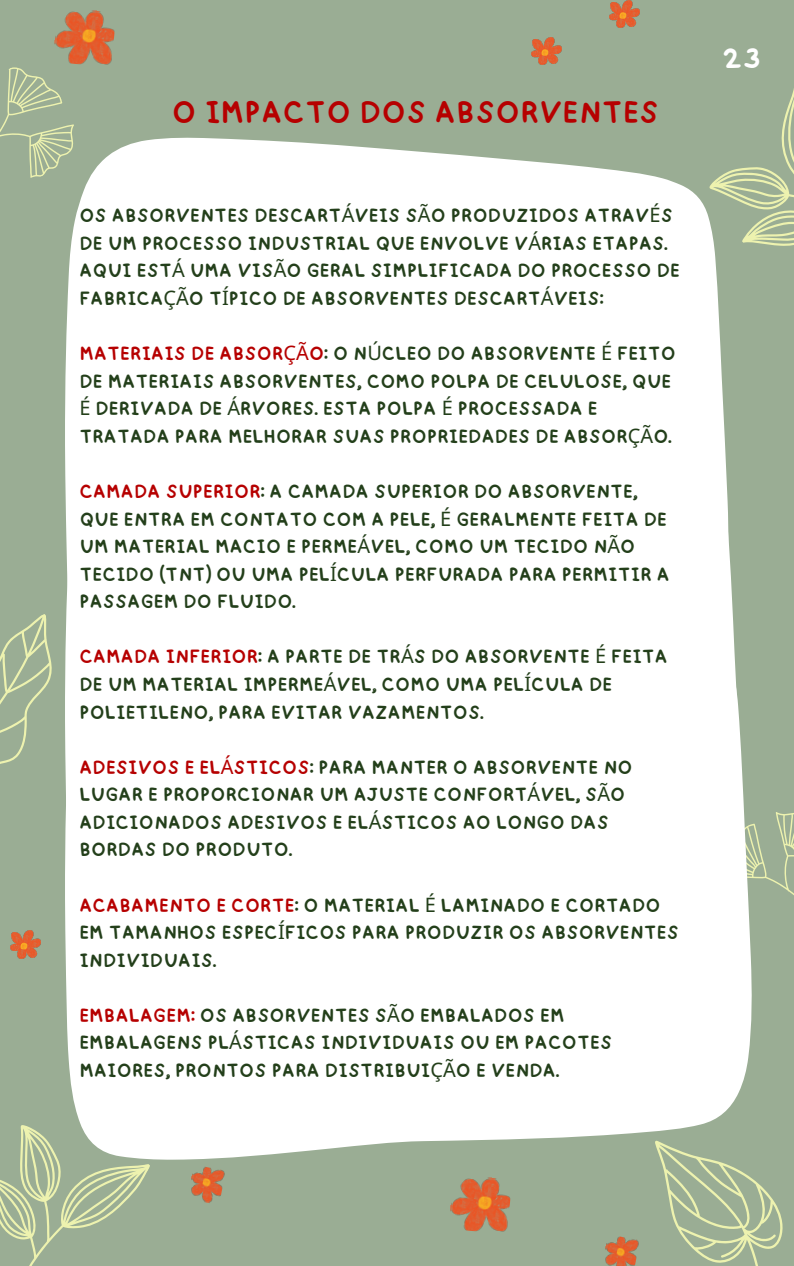
<style>
.page{position:relative;width:794px;height:1266px;background:#fff}
.page>*{position:absolute;margin:0;border:0;box-sizing:border-box;transform-origin:0 0}
.t1{font:32.55px "happy";color:#b60000}
.t2{font:29.25px "happy";color:#fff}
.t3{font:19.95px/27.6px "happy";color:#233f1a}
.s1{font-family:"Noto Sans"}
.s2{color:#b60000}
.s3{font-family:"Noto Sans";color:#b60000}
</style>
<div class="page">
<div style="left:0;top:0;width:793px;height:1266px;background:#9aad94"></div>
<svg style="left:752px;top:812px;width:41px;height:83px"></svg>
<svg style="left:66px;top:752px;width:686px;height:407px;background:#f5f7f5"></svg>
<svg style="left:654px;top:1140px;width:129px;height:126px"></svg>
<svg style="left:0;top:1100px;width:151px;height:166px"></svg>
<div style="left:65px;top:518px;width:676px;height:460px;background:#fff"></div>
<div style="left:65px;top:137px;width:663px;height:559px;background:#fff"></div>
<svg style="left:0;top:613px;width:89px;height:205px"></svg>
<img style="left:609px;top:0;width:30px;height:28px">
<img style="left:531px;top:37px;width:30px;height:28px">
<img style="left:54px;top:10px;width:61px;height:55px">
<svg style="left:686px;top:92px;width:107px;height:207px"></svg>
<svg style="left:0;top:53px;width:89px;height:139px"></svg>
<img style="left:10px;top:930px;width:30px;height:28px">
<img style="left:450px;top:1177px;width:61px;height:55px">
<img style="left:191px;top:1166px;width:34px;height:37px">
<img style="left:605px;top:1236px;width:34px;height:30px">
<p class="t1" style="left:172px;top:81px;width:488px">O IMPACTO DOS ABSORVENTES</p>
<p class="t3" style="left:79px;top:199px;width:602px">OS ABSORVENTES DESCART<span class="s1">Á</span>VEIS S<span class="s1">Ã</span>O PRODUZIDOS ATRAV<span class="s1">É</span>S DE UM PROCESSO INDUSTRIAL QUE ENVOLVE V<span class="s1">Á</span>RIAS ETAPAS.<br>AQUI EST<span class="s1">Á</span> UMA VIS<span class="s1">Ã</span>O GERAL SIMPLIFICADA DO PROCESSO DE FABRICA<span class="s1">ÇÃ</span>O T<span class="s1">Í</span>PICO DE ABSORVENTES DESCART<span class="s1">Á</span>VEIS:</p>
<p class="t3" style="left:79px;top:337px;width:598px"><span class="s2">MATERIAIS DE ABSOR</span><span class="s3">ÇÃ</span><span class="s2">O</span>: O N<span class="s1">Ú</span>CLEO DO ABSORVENTE <span class="s1">É</span> FEITO DE MATERIAIS ABSORVENTES, COMO POLPA DE CELULOSE, QUE <span class="s1">É</span> DERIVADA DE <span class="s1">Á</span>RVORES. ESTA POLPA <span class="s1">É</span> PROCESSADA E TRATADA PARA MELHORAR SUAS PROPRIEDADES DE ABSOR<span class="s1">ÇÃ</span>O.</p>
<p class="t3" style="left:79px;top:474px;width:592px"><span class="s2">CAMADA SUPERIOR</span>: A CAMADA SUPERIOR DO ABSORVENTE, QUE ENTRA EM CONTATO COM A PELE, <span class="s1">É</span> GERALMENTE FEITA DE UM MATERIAL MACIO E PERME<span class="s1">Á</span>VEL, COMO UM TECIDO N<span class="s1">Ã</span>O TECIDO (TNT) OU UMA PEL<span class="s1">Í</span>CULA PERFURADA PARA PERMITIR A PASSAGEM DO FLUIDO.</p>
<p class="t3" style="left:79px;top:640px;width:590px"><span class="s2">CAMADA INFERIOR</span>: A PARTE DE TR<span class="s1">Á</span>S DO ABSORVENTE <span class="s1">É</span> FEITA<br>DE UM MATERIAL IMPERME<span class="s1">Á</span>VEL, COMO UMA PEL<span class="s1">Í</span>CULA DE<br>POLIETILENO, PARA EVITAR VAZAMENTOS.</p>
<p class="t3" style="left:79px;top:750px;width:554px"><span class="s2">ADESIVOS E EL</span><span class="s3">Á</span><span class="s2">STICOS</span>: PARA MANTER O ABSORVENTE NO LUGAR E PROPORCIONAR UM AJUSTE CONFORT<span class="s1">Á</span>VEL, S<span class="s1">Ã</span>O ADICIONADOS ADESIVOS E EL<span class="s1">Á</span>STICOS AO LONGO DAS BORDAS DO PRODUTO.</p>
<p class="t3" style="left:79px;top:888px;width:601px"><span class="s2">ACABAMENTO E CORTE</span>: O MATERIAL <span class="s1">É</span> LAMINADO E CORTADO<br>EM TAMANHOS ESPEC<span class="s1">Í</span>FICOS PARA PRODUZIR OS ABSORVENTES<br>INDIVIDUAIS.</p>
<p class="t3" style="left:79px;top:998px;width:534px"><span class="s2">EMBALAGEM:</span> OS ABSORVENTES S<span class="s1">Ã</span>O EMBALADOS EM<br>EMBALAGENS PL<span class="s1">Á</span>STICAS INDIVIDUAIS OU EM PACOTES<br>MAIORES, PRONTOS PARA DISTRIBUI<span class="s1">ÇÃ</span>O E VENDA.</p>
<p class="t2" style="left:722px;top:30px;width:40px">23</p>
</div>
